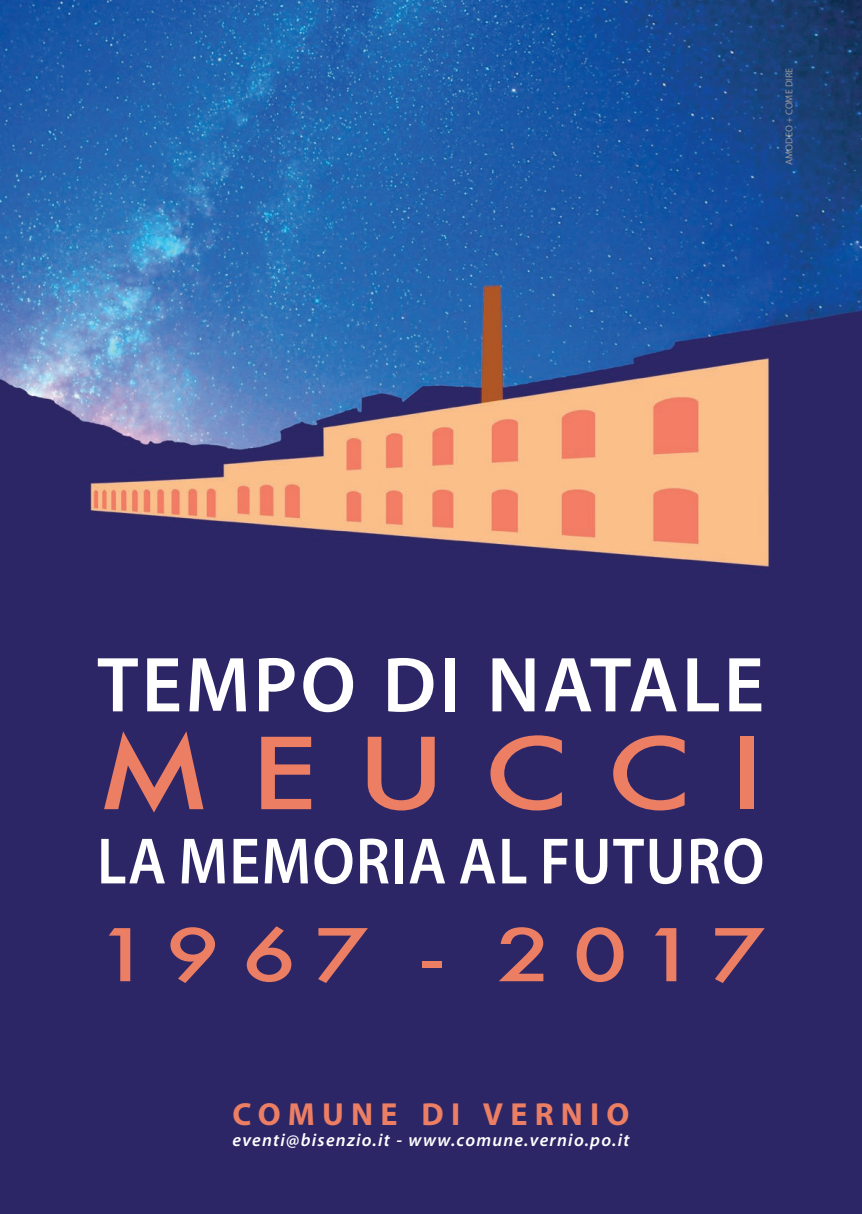
<style>
.page{position:relative;width:862px;height:1214px;background:#fff}
.page>*{position:absolute;margin:0;border:0;box-sizing:border-box;transform-origin:0 0}
.t1{font:500 96px "Futura";letter-spacing:.32em;color:#ec7e63;scale:1.25 1}
.t2{font:600 78.6px "Myriad Pro";letter-spacing:.04em;color:#fff}
.t3{font:500 70.4px "Futura";letter-spacing:.185em;color:#ec7e63;scale:1.25 1}
.t4{font:600 66px "Myriad Pro";letter-spacing:.02em;color:#fff;scale:.91 1}
.t5{font:700 32px "Myriad Pro";letter-spacing:.225em;color:#ec7e63}
.t6{font:italic 600 18px "Myriad Pro";letter-spacing:.07em;color:#fff}
.t7{font:10px "Myriad Pro";color:#939598}
</style>
<div class="page">
<div style="left:0;top:1118px;width:862px;height:95px;background:#2c2666"></div>
<img style="left:0;top:0;width:862px;height:1118px">
<p class="t7" style="left:783px;top:165px;width:98px;rotate:-90deg">AMODEO + COME DIRE</p>
<h2 class="t2" style="left:97px;top:635px;width:668px">TEMPO DI NATALE</h2>
<h1 class="t1" style="left:96px;top:707px;width:536px">MEUCCI</h1>
<h3 class="t4" style="left:97px;top:819px;width:735px">LA MEMORIA AL FUTURO</h3>
<h3 class="t3" style="left:96px;top:906px;width:536px">1967 - 2017</h3>
<h3 class="t5" style="left:232px;top:1093px;width:398px">COMUNE DI VERNIO</h3>
<p class="t6" style="left:232px;top:1128px;width:398px">eventi@bisenzio.it - www.comune.vernio.po.it</p>
</div>
